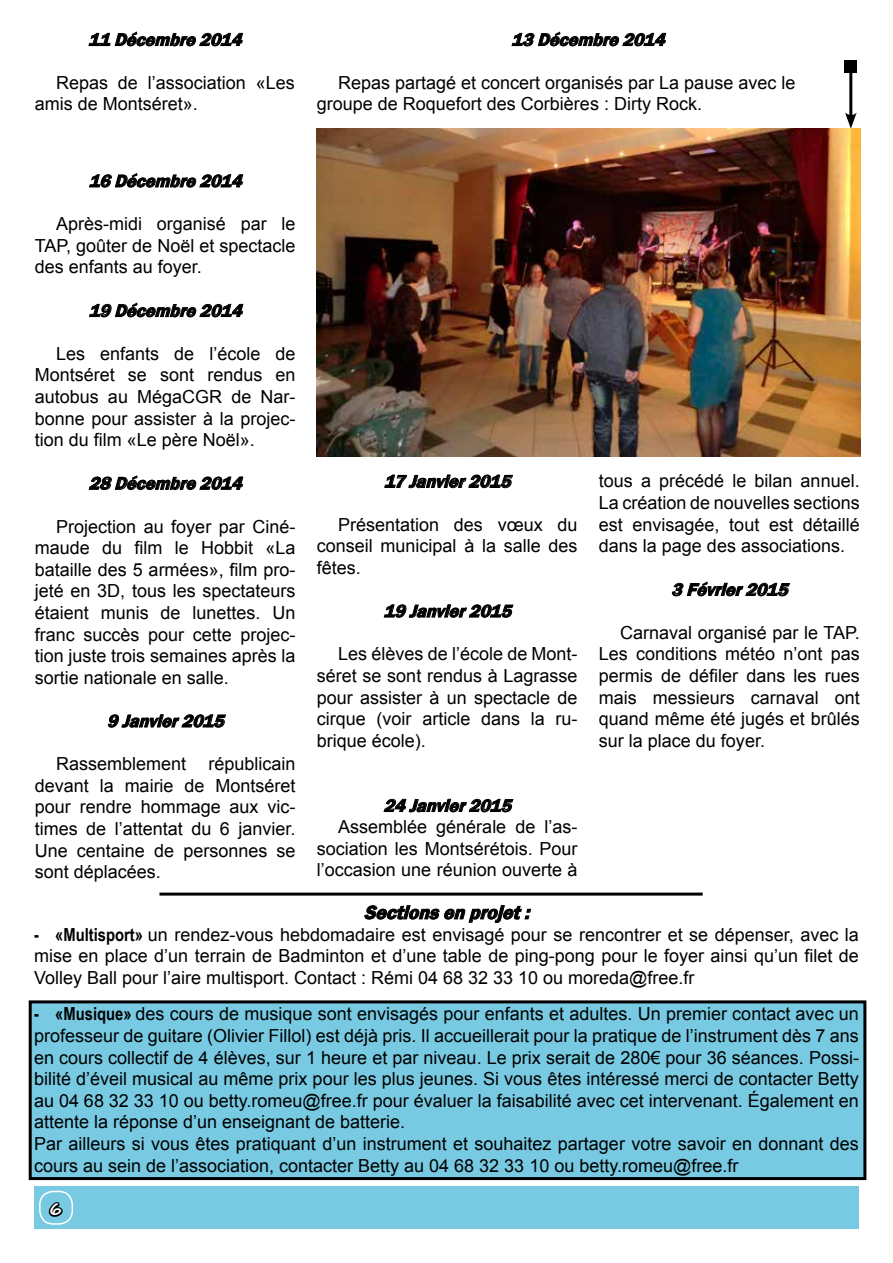
<style>
.page{position:relative;width:893px;height:1263px;background:#fff}
.page>*{position:absolute;margin:0;border:0;box-sizing:border-box;transform-origin:0 0}
.t1{font:italic 600 19.5px "Franklin Gothic";color:#000}
.t2{font:18px/21.6px "Arial";color:#000;text-align:justify}
.t3{font:italic 600 18px "Franklin Gothic";color:#000}
.t4{font:700 18px "Segoe Print";color:#fff}
.s1{font-family:"Arial Narrow";font-weight:700}
</style>
<div class="page">
<div style="left:30px;top:1002px;width:835px;height:176px;background:#78cae3"></div>
<div style="left:29px;top:1000px;width:837px;height:180px;border:3px solid #000"></div>
<div style="left:34px;top:1186px;width:825px;height:43px;background:#78cae3"></div>
<svg style="left:48px;top:1202px;width:15px;height:15px"></svg>
<div style="left:39px;top:1191px;width:34px;height:34px;border:2px solid #fff;border-radius:14px"></div>
<svg style="left:88px;top:31px;width:155px;height:15px"></svg>
<svg style="left:511px;top:31px;width:155px;height:15px"></svg>
<hr style="left:849px;top:66px;width:3px;height:52px;background:#000">
<div style="left:845px;top:60px;width:12px;height:12px;background:#000"></div>
<svg style="left:845px;top:113px;width:12px;height:16px"></svg>
<img style="left:317px;top:129px;width:543px;height:327px">
<svg style="left:89px;top:173px;width:154px;height:15px"></svg>
<svg style="left:89px;top:302px;width:155px;height:15px"></svg>
<svg style="left:89px;top:475px;width:155px;height:15px"></svg>
<svg style="left:108px;top:714px;width:118px;height:14px"></svg>
<svg style="left:384px;top:474px;width:129px;height:14px"></svg>
<svg style="left:384px;top:604px;width:130px;height:14px"></svg>
<svg style="left:383px;top:798px;width:131px;height:14px"></svg>
<svg style="left:672px;top:581px;width:118px;height:15px"></svg>
<svg style="left:364px;top:905px;width:167px;height:18px"></svg>
<hr style="left:159px;top:892px;width:544px;height:3px;background:#000">
<p class="t3" style="left:88px;top:28px;width:161px">11Décembre2014</p>
<p class="t2" style="left:35px;top:72px;width:262px;text-indent:21px">Repas de l’association «Les amis de Montséret».</p>
<p class="t3" style="left:511px;top:28px;width:161px">13Décembre2014</p>
<p class="t2" style="left:317px;top:72px;width:480px;text-indent:21px">Repas partagé et concert organisés par La pause avec le groupe de Roquefort des Corbières : Dirty Rock.</p>
<p class="t3" style="left:89px;top:170px;width:160px">16Décembre2014</p>
<p class="t2" style="left:35px;top:213px;width:262px;text-indent:21px">Après-midi organisé par le TAP, goûter de Noël et spectacle des enfants au foyer.</p>
<p class="t3" style="left:89px;top:299px;width:160px">19Décembre2014</p>
<p class="t2" style="left:35px;top:343px;width:262px;text-indent:21px">Les enfants de l’école de Montséret se sont rendus en autobus au MégaCGR de Nar&shy;bonne pour assister à la projec&shy;tion du film «Le père Noël».</p>
<p class="t3" style="left:89px;top:472px;width:160px">28Décembre2014</p>
<p class="t2" style="left:35px;top:516px;width:262px;text-indent:21px">Projection au foyer par Ciné&shy;maude du film le Hobbit «La bataille des 5 armées», film pro&shy;jeté en 3D, tous les spectateurs étaient munis de lunettes. Un franc succès pour cette projec&shy;tion juste trois semaines après la sortie nationale en salle.</p>
<p class="t3" style="left:107px;top:710px;width:124px">9Janvier2015</p>
<p class="t2" style="left:35px;top:753px;width:262px;text-indent:21px">Rassemblement républicain devant la mairie de Montséret pour rendre hommage aux vic&shy;times de l’attentat du 6 janvier.<br>Une centaine de personnes se sont déplacées.</p>
<p class="t3" style="left:384px;top:470px;width:134px">17Janvier2015</p>
<p class="t2" style="left:317px;top:514px;width:262px;text-indent:21px">Présentation des vœux du conseil municipal à la salle des fêtes.</p>
<p class="t3" style="left:384px;top:600px;width:135px">19Janvier2015</p>
<p class="t2" style="left:317px;top:643px;width:262px;text-indent:21px">Les élèves de l’école de Mont&shy;séret se sont rendus à Lagrasse pour assister à un spectacle de cirque (voir article dans la ru&shy;brique école).</p>
<p class="t3" style="left:384px;top:794px;width:135px">24Janvier2015</p>
<p class="t2" style="left:317px;top:816px;width:262px;text-indent:21px">Assemblée générale de l’as&shy;sociation les Montsérétois. Pour l’occasion une réunion ouverte à</p>
<p class="t2" style="left:599px;top:471px;width:262px">tous a précédé le bilan annuel.<br>La création de nouvelles sections est envisagée, tout est détaillé dans la page des associations.</p>
<p class="t3" style="left:671px;top:578px;width:124px">3Février2015</p>
<p class="t2" style="left:599px;top:622px;width:262px;text-indent:21px">Carnaval organisé par le TAP.<br>Les conditions météo n’ont pas permis de défiler dans les rues mais messieurs carnaval ont quand même été jugés et brûlés sur la place du foyer.</p>
<p class="t1" style="left:364px;top:900px;width:173px">Sectionsenprojet:</p>
<p class="t2" style="left:34px;top:923px;width:826px"><span class="s1">- «Multisport»</span> un rendez-vous hebdomadaire est envisagé pour se rencontrer et se dépenser, avec la mise en place d’un terrain de Badminton et d’une table de ping-pong pour le foyer ainsi qu’un filet de Volley Ball pour l’aire multisport. Contact : Rémi 04 68 32 33 10 ou moreda@free.fr</p>
<p class="t2" style="left:34px;top:1003px;width:826px;text-align:left"><span class="s1">- «Musique»</span> des cours de musique sont envisagés pour enfants et adultes. Un premier contact avec un professeur de guitare (Olivier Fillol) est déjà pris. Il accueillerait pour la pratique de l’instrument dès 7 ans en cours collectif de 4 élèves, sur 1 heure et par niveau. Le prix serait de 280€ pour 36 séances. Possi&shy;bilité d’éveil musical au même prix pour les plus jeunes. Si vous êtes intéressé merci de contacter Betty au 04 68 32 33 10 ou betty.romeu@free.fr pour évaluer la faisabilité avec cet intervenant. Également en attente la réponse d’un enseignant de batterie.<br>Par ailleurs si vous êtes pratiquant d’un instrument et souhaitez partager votre savoir en donnant des cours au sein de l’association, contacter Betty au 04 68 32 33 10 ou betty.romeu@free.fr</p>
<p class="t4" style="left:49px;top:1192px;width:15px">6</p>
</div>
